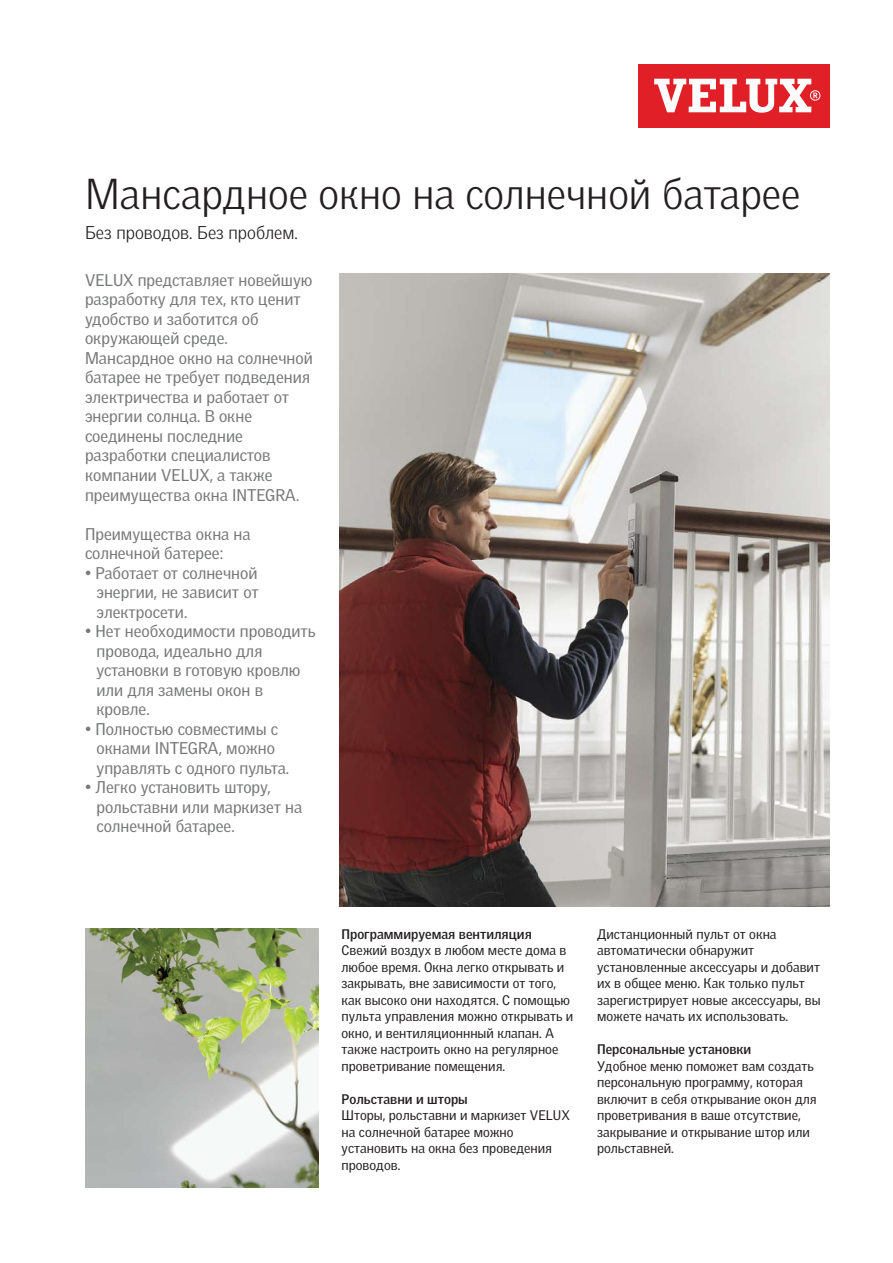
<style>
.page{position:relative;width:893px;height:1263px;background:#fff}
.page>*{position:absolute;margin:0;border:0;box-sizing:border-box;transform-origin:0 0}
.t1{font:300 42px "Velux Gothic CYR";color:#231f20}
.t2{font:300 18px "Velux Gothic CYR";color:#231f20}
.t3{font:16.5px/19.5px "Velux Gothic";color:#777878}
.t4{font:13.5px/16.5px "Velux Gothic CYR";color:#231f20}
.s1{font-weight:700}
</style>
<div class="page">
<div style="left:638px;top:64px;width:191px;height:64px;background:#e01f26"></div>
<svg style="left:654px;top:79px;width:166px;height:34px"></svg>
<img style="left:340px;top:273px;width:489px;height:634px">
<img style="left:85px;top:929px;width:234px;height:259px">
<p class="t1" style="left:85px;top:170px;width:717px">Мансардное окно на солнечной батарее</p>
<p class="t2" style="left:85px;top:222px;width:214px">Без проводов. Без проблем.</p>
<p class="t3" style="left:85px;top:270px;width:229px">VELUX представляет новейшую разработку для тех, кто ценит удобство и заботится об окружающей среде.<br>Мансардное окно на солнечной батарее не требует подведения электричества и работает от энергии солнца. В окне соединены последние разработки специалистов компании VELUX, а также преимущества окна INTEGRA.</p>
<p class="t3" style="left:85px;top:523px;width:167px">Преимущества окна на солнечной батерее:</p>
<p class="t3" style="left:96px;top:562px;width:164px;text-align:justify;text-indent:-11px">• Работает от солнечной энергии, не зависит от электросети.</p>
<p class="t3" style="left:96px;top:621px;width:221px;text-indent:-11px">• Нет необходимости проводить провода, идеально для установки в готовую кровлю или для замены окон в кровле.</p>
<p class="t3" style="left:96px;top:719px;width:194px;text-indent:-11px">• Полностью совместимы с окнами INTEGRA, можно управлять с одного пульта.</p>
<p class="t3" style="left:96px;top:777px;width:207px;text-indent:-11px">• Легко установить штору, рольставни или маркизет на солнечной батарее.</p>
<p class="t4" style="left:341px;top:926px;width:233px"><span class="s1">Программируемая вентиляция </span>Свежий воздух в любом месте дома в любое время. Окна легко открывать и закрывать, вне зависимости от того, как высоко они находятся. С помощью пульта управления можно открывать и окно, и вентиляционнный клапан. А также настроить окно на регулярное проветривание помещения.</p>
<p class="t4" style="left:341px;top:1090px;width:230px"><span class="s1">Рольставни и шторы<br></span>Шторы, рольставни и маркизет VELUX на солнечной батарее можно установить на окна без проведения проводов.</p>
<p class="t4" style="left:597px;top:925px;width:225px">Дистанционный пульт от окна автоматически обнаружит установленные аксессуары и добавит их в общее меню. Как только пульт зарегистрирует новые аксессуары, вы можете начать их использовать.</p>
<p class="t4" style="left:597px;top:1041px;width:221px"><span class="s1">Персональные установки<br></span>Удобное меню поможет вам создать персональную программу, которая включит в себя открывание окон для проветривания в ваше отсутствие, закрывание и открывание штор или рольставней.</p>
</div>
